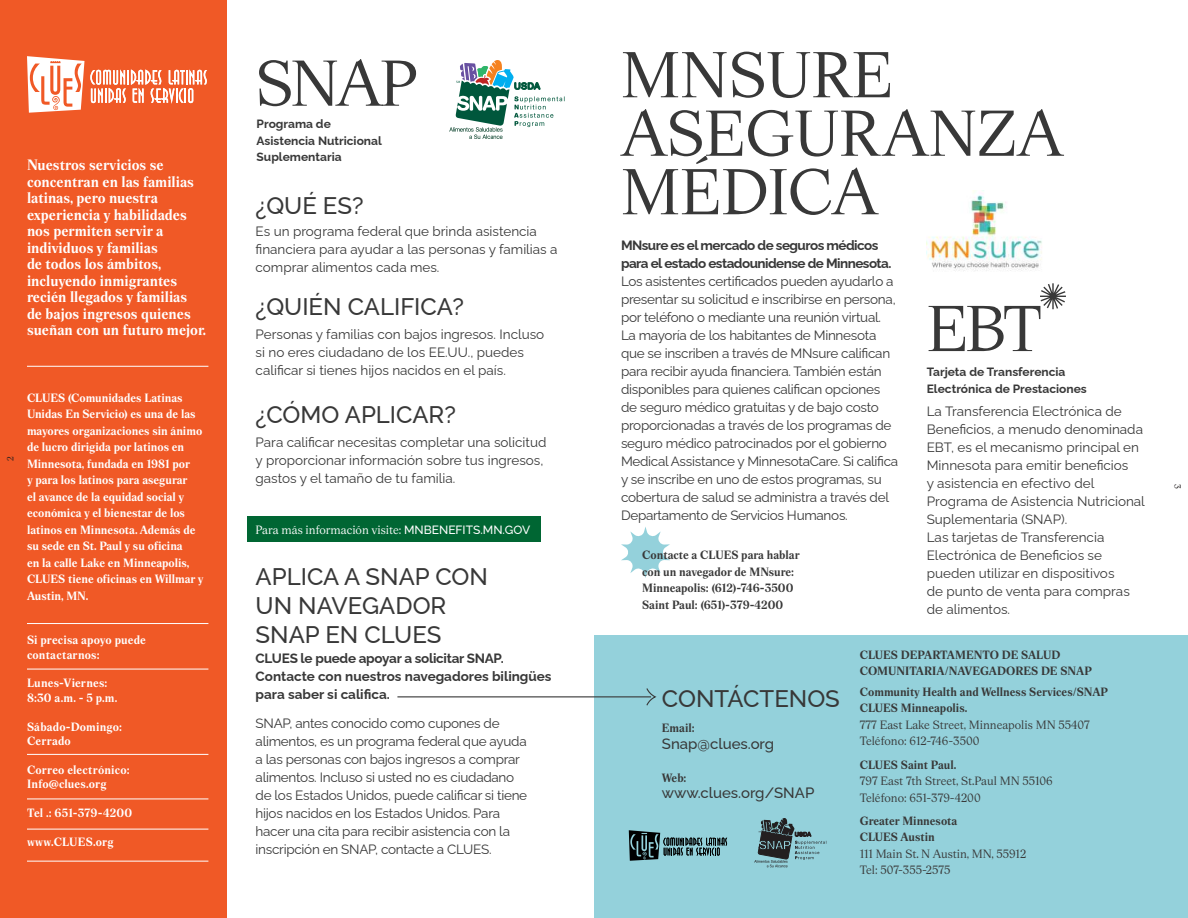
<style>
.page{position:relative;width:1188px;height:918px;background:#fff}
.page>*{position:absolute;margin:0;border:0;box-sizing:border-box;transform-origin:0 0}
.t1{font:64.5px/58.5px "Magister";color:#383838}
.t2{font:500 24px/28.8px "Raleway";color:#383838}
.t3{font:700 15px/16.5px "Magister";color:#fff}
.t4{font:500 15px "Raleway";color:#383838}
.t5{font:13.5px/18px "Raleway";letter-spacing:-.02em;color:#383838}
.t6{font:13.5px/18px "Raleway";color:#383838}
.t7{font:700 13.5px/18px "Raleway";color:#383838}
.t8{font:700 13.5px/18px "Raleway";letter-spacing:-.04em;color:#383838}
.t9{font:700 12px/16.5px "Magister";color:#fff}
.t10{font:700 12px/16.5px "Magister";color:#383838}
.t11{font:12px/16.5px "Magister";color:#383838}
.t12{font:700 12px/16.5px "Raleway";color:#383838}
.t13{font:12px "Magister";color:#fff}
.t14{font:700 12px "Magister";letter-spacing:.02em;color:#fff}
.t15{font:9px "Magister";color:#231f20}
.s1{font-family:"Raleway";font-weight:500}
</style>
<div class="page">
<div style="left:594px;top:635px;width:594px;height:283px;background:#94d1db"></div>
<div style="left:0;top:0;width:227px;height:918px;background:#f05926"></div>
<svg style="left:27px;top:56px;width:180px;height:57px"></svg>
<div style="left:247px;top:516px;width:294px;height:26px;background:#063"></div>
<hr style="left:27px;top:366px;width:181px;height:1px;background:#fff">
<hr style="left:27px;top:623px;width:181px;height:1px;background:#fff">
<hr style="left:27px;top:861px;width:181px;height:1px;background:#fff">
<hr style="left:27px;top:829px;width:181px;height:1px;background:#fff">
<hr style="left:27px;top:799px;width:181px;height:1px;background:#fff">
<hr style="left:27px;top:754px;width:181px;height:1px;background:#fff">
<hr style="left:27px;top:669px;width:181px;height:1px;background:#fff">
<svg style="left:1040px;top:283px;width:26px;height:26px"></svg>
<svg style="left:621px;top:527px;width:49px;height:51px"></svg>
<svg style="left:449px;top:60px;width:116px;height:79px"></svg>
<img style="left:927px;top:190px;width:115px;height:81px">
<svg style="left:397px;top:688px;width:259px;height:18px"></svg>
<svg style="left:629px;top:830px;width:98px;height:31px"></svg>
<svg style="left:754px;top:818px;width:73px;height:49px"></svg>
<p class="t3" style="left:27px;top:157px;width:181px">Nuestros servicios se concentran en las familias latinas, pero nuestra experiencia y habilidades nos permiten servir a individuos y familias<br>de todos los ámbitos, incluyendo inmigrantes recién llegados y familias<br>de bajos ingresos quienes sueñan con un futuro mejor.</p>
<p class="t15" style="left:5px;top:461px;width:6px;rotate:-90deg">2</p>
<p class="t9" style="left:27px;top:389px;width:178px">CLUES (Comunidades Latinas<br>Unidas En Servicio) es una de las mayores organizaciones sin ánimo de lucro dirigida por latinos en<br>Minnesota, fundada en 1981 por<br>y para los latinos para asegurar<br>el avance de la equidad social y económica y el bienestar de los latinos en Minnesota. Además de su sede en St. Paul y su oficina<br>en la calle Lake en Minneapolis,<br>CLUES tiene oficinas en Willmar y<br>Austin, MN.</p>
<p class="t9" style="left:27px;top:633px;width:120px;line-height:14.4px">Si precisa apoyo puede contactarnos:</p>
<p class="t9" style="left:27px;top:676px;width:92px;line-height:14.4px">Lunes-Viernes:<br>8:30 a.m. - 5 p.m.</p>
<p class="t9" style="left:27px;top:719px;width:97px;line-height:14.4px">Sábado-Domingo:<br>Cerrado</p>
<p class="t9" style="left:27px;top:762px;width:104px;line-height:14.4px">Correo electrónico:<br>Info@clues.org</p>
<p class="t9" style="left:27px;top:804px;width:107px">Tel .: 651-379-4200</p>
<p class="t14" style="left:27px;top:834px;width:88px">www.CLUES.org</p>
<h1 class="t1" style="left:256px;top:53px;width:163px">SNAP</h1>
<p class="t12" style="left:257px;top:114px;width:127px">Programa de<br>Asistencia Nutricional<br>Suplementaria</p>
<h2 class="t2" style="left:256px;top:189px;width:109px">¿QUÉ ES?</h2>
<p class="t6" style="left:256px;top:221px;width:303px">Es un programa federal que brinda asistencia financiera para ayudar a las personas y familias a comprar alimentos cada mes.</p>
<h2 class="t2" style="left:256px;top:290px;width:210px">¿QUIÉN CALIFICA?</h2>
<p class="t6" style="left:256px;top:324px;width:290px">Personas y familias con bajos ingresos. Incluso si no eres ciudadano de los EE.UU., puedes calificar si tienes hijos nacidos en el país.</p>
<h2 class="t2" style="left:256px;top:398px;width:202px">¿CÓMO APLICAR?</h2>
<p class="t6" style="left:256px;top:432px;width:292px">Para calificar necesitas completar una solicitud y proporcionar información sobre tus ingresos, gastos y el tamaño de tu familia.</p>
<p class="t13" style="left:256px;top:522px;width:276px">Para más información visite: <span class="s1">MNBENEFITS.MN.GOV</span></p>
<h2 class="t2" style="left:256px;top:560px;width:234px">APLICA A SNAP CON<br>UN NAVEGADOR<br>SNAP EN CLUES</h2>
<p class="t7" style="left:256px;top:648px;width:297px">CLUES le puede apoyar a solicitar SNAP.<br>Contacte con nuestros navegadores bilingües para saber si califica.</p>
<p class="t5" style="left:256px;top:712px;width:273px">SNAP, antes conocido como cupones de alimentos, es un programa federal que ayuda a las personas con bajos ingresos a comprar alimentos. Incluso si usted no es ciudadano de los Estados Unidos, puede calificar si tiene hijos nacidos en los Estados Unidos. Para hacer una cita para recibir asistencia con la inscripción en SNAP, contacte a CLUES.</p>
<h1 class="t1" style="left:621px;top:45px;width:444px">MNSURE<br>ASEGURANZA<br>MÉDICA</h1>
<p class="t8" style="left:621px;top:234px;width:272px">MNsure es el mercado de seguros médicos para el estado estadounidense de Minnesota.</p>
<p class="t5" style="left:621px;top:270px;width:279px">Los asistentes certificados pueden ayudarlo a presentar su solicitud e inscribirse en persona, por teléfono o mediante una reunión virtual.<br>La mayoría de los habitantes de Minnesota que se inscriben a través de MNsure califican para recibir ayuda financiera. También están disponibles para quienes califican opciones de seguro médico gratuitas y de bajo costo proporcionadas a través de los programas de seguro médico patrocinados por el gobierno Medical Assistance y MinnesotaCare. Si califica y se inscribe en uno de estos programas, su cobertura de salud se administra a través del Departamento de Servicios Humanos.</p>
<p class="t10" style="left:642px;top:546px;width:159px">Contacte a CLUES para hablar con un navegador de MNsure:<br>Minneapolis: (612)-746-3500<br>Saint Paul: (651)-379-4200</p>
<h1 class="t1" style="left:927px;top:299px;width:117px">EBT</h1>
<p class="t12" style="left:927px;top:363px;width:162px">Tarjeta de Transferencia<br>Electrónica de Prestaciones</p>
<p class="t6" style="left:927px;top:400px;width:220px">La Transferencia Electrónica de<br>Beneficios, a menudo denominada<br>EBT, es el mecanismo principal en<br>Minnesota para emitir beneficios<br>y asistencia en efectivo del<br>Programa de Asistencia Nutricional<br>Suplementaria (SNAP).<br>Las tarjetas de Transferencia<br>Electrónica de Beneficios se pueden utilizar en dispositivos<br>de punto de venta para compras de alimentos.</p>
<h2 class="t2" style="left:662px;top:681px;width:180px">CONTÁCTENOS</h2>
<p class="t10" style="left:662px;top:720px;width:34px">Email:</p>
<p class="t4" style="left:662px;top:732px;width:114px">Snap@clues.org</p>
<p class="t10" style="left:662px;top:769px;width:26px">Web:</p>
<p class="t4" style="left:662px;top:781px;width:154px">www.clues.org/SNAP</p>
<p class="t10" style="left:860px;top:646px;width:234px">CLUES DEPARTAMENTO DE SALUD<br>COMUNITARIA/NAVEGADORES DE SNAP</p>
<p class="t10" style="left:860px;top:683px;width:250px">Community Health and Wellness Services/SNAP<br>CLUES Minneapolis.</p>
<p class="t11" style="left:860px;top:716px;width:232px">777 East Lake Street, Minneapolis MN 55407<br>Teléfono: 612-746-3500</p>
<p class="t10" style="left:860px;top:756px;width:98px">CLUES Saint Paul.</p>
<p class="t11" style="left:860px;top:773px;width:194px">797 East 7th Street, St.Paul MN 55106<br>Teléfono: 651-379-4200</p>
<p class="t10" style="left:860px;top:812px;width:99px">Greater Minnesota<br>CLUES Austin</p>
<p class="t11" style="left:860px;top:845px;width:168px">111 Main St. N Austin, MN, 55912<br>Tel: 507-355-2575</p>
<p class="t15" style="left:1183px;top:484px;width:6px;rotate:90deg">3</p>
</div>
